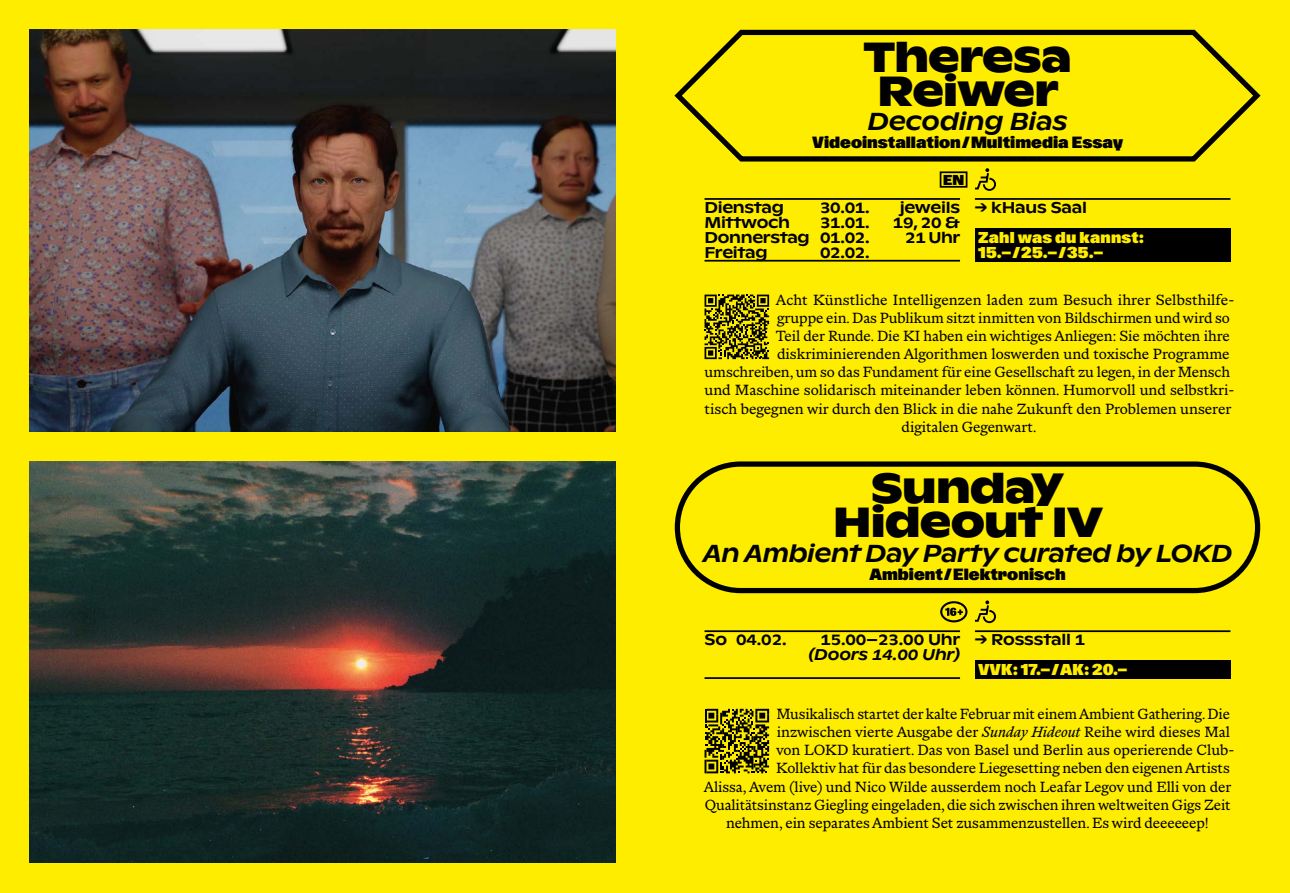
<style>
.page{position:relative;width:1290px;height:893px;background:#ffed00}
.page>*{position:absolute;margin:0;border:0;box-sizing:border-box;transform-origin:0 0}
.t1{font:700 42px/34.1px "ABC Ginto Nord";letter-spacing:-.02em;color:#000;text-align:center}
.t2{font:italic 500 24.5px "ABC Ginto Nord";letter-spacing:-.02em;color:#000}
.t3{font:16.28px "ABC Gravity Variable";color:#000}
.t4{font:15.75px "ABC Marist";letter-spacing:-.005em;color:#000}
.t5{font:15.75px/14.9px "ABC Gravity";letter-spacing:.015em;color:#ffed00}
.t6{font:500 15.58px "ABC Ginto Nord";letter-spacing:-.02em;color:#000}
.t7{font:italic 500 15.58px "ABC Ginto Nord";letter-spacing:-.01em;color:#000}
.t8{font:14.35px "ABC Gravity";color:#000}
.s1{font-style:italic}
</style>
<div class="page">
<hr style="left:975px;top:198px;width:255px;height:2px;background:#000">
<div style="left:975px;top:228px;width:255px;height:34px;background:#000"></div>
<img style="left:30px;top:30px;width:585px;height:401px">
<img style="left:30px;top:461px;width:585px;height:402px">
<hr style="left:704px;top:677px;width:256px;height:2px;background:#000">
<hr style="left:704px;top:630px;width:256px;height:2px;background:#000">
<hr style="left:975px;top:630px;width:255px;height:2px;background:#000">
<div style="left:975px;top:660px;width:255px;height:19px;background:#000"></div>
<svg style="left:674px;top:29px;width:587px;height:133px"></svg>
<div style="left:675px;top:461px;width:585px;height:132px;border:5px solid #000;border-radius:63px"></div>
<div style="left:940px;top:171px;width:27px;height:17px;border:2px solid #000"></div>
<svg style="left:975px;top:168px;width:21px;height:23px"></svg>
<svg style="left:940px;top:601px;width:27px;height:21px"></svg>
<svg style="left:974px;top:600px;width:22px;height:24px"></svg>
<svg style="left:704px;top:295px;width:65px;height:64px"></svg>
<hr style="left:704px;top:260px;width:256px;height:2px;background:#000">
<hr style="left:704px;top:198px;width:256px;height:2px;background:#000">
<svg style="left:704px;top:709px;width:65px;height:64px"></svg>
<h1 class="t1" style="left:863px;top:39px;width:210px">Theresa<br>Reiwer</h1>
<h2 class="t2" style="left:867px;top:106px;width:202px">Decoding Bias</h2>
<p class="t3" style="left:812px;top:134px;width:312px">Videoinstallation / Multimedia Essay</p>
<p class="t8" style="left:943px;top:171px;width:22px">EN</p>
<p class="t6" style="left:704px;top:198px;width:81px">Dienstag</p>
<p class="t6" style="left:820px;top:198px;width:51px">30.01.</p>
<p class="t6" style="left:900px;top:198px;width:62px">jeweils</p>
<p class="t6" style="left:704px;top:213px;width:87px">Mittwoch</p>
<p class="t6" style="left:820px;top:213px;width:51px">31.01.</p>
<p class="t6" style="left:893px;top:213px;width:69px">19, 20 &amp;</p>
<p class="t6" style="left:704px;top:228px;width:167px">Donnerstag 01.02.</p>
<p class="t6" style="left:905px;top:228px;width:57px">21 Uhr</p>
<p class="t6" style="left:704px;top:242px;width:65px">Freitag</p>
<p class="t6" style="left:820px;top:242px;width:51px">02.02.</p>
<p class="t6" style="left:975px;top:198px;width:114px">→ kHaus Saal</p>
<p class="t5" style="left:978px;top:230px;width:167px">Zahl was du kannst:<br>15.— / 25.— / 35.—</p>
<p class="t4" style="left:776px;top:291px;width:460px">Acht Künstliche Intelligenzen laden zum Besuch ihrer Selbsthilfe-</p>
<p class="t4" style="left:777px;top:309px;width:454px">gruppe ein. Das Publikum sitzt inmitten von Bildschirmen und wird so</p>
<p class="t4" style="left:776px;top:327px;width:455px">Teil der Runde. Die KI haben ein wichtiges Anliegen: Sie möchten ihre</p>
<p class="t4" style="left:777px;top:345px;width:454px">diskriminierenden Algorithmen loswerden und toxische Programme</p>
<p class="t4" style="left:704px;top:363px;width:527px">umschreiben, um so das Fundament für eine Gesellschaft zu legen, in der Mensch</p>
<p class="t4" style="left:704px;top:381px;width:531px">und Maschine solidarisch miteinander leben können. Humorvoll und selbstkri-</p>
<p class="t4" style="left:705px;top:399px;width:528px">tisch begegnen wir durch den Blick in die nahe Zukunft den Problemen unserer</p>
<p class="t4" style="left:901px;top:417px;width:136px">digitalen Gegenwart.</p>
<h1 class="t1" style="left:833px;top:471px;width:271px">Sunday<br>Hideout IV</h1>
<h2 class="t2" style="left:703px;top:538px;width:531px">An Ambient Day Party curated by LOKD</h2>
<p class="t3" style="left:869px;top:565px;width:198px">Ambient / Elektronisch</p>
<p class="t6" style="left:704px;top:630px;width:84px">So 04.02.</p>
<p class="t6" style="left:820px;top:630px;width:142px">15.00–23.00 Uhr</p>
<p class="t7" style="left:808px;top:645px;width:153px">(Doors 14.00 Uhr)</p>
<p class="t6" style="left:975px;top:630px;width:112px">→ Rossstall 1</p>
<p class="t5" style="left:978px;top:663px;width:151px">VVK: 17.— / AK: 20.—</p>
<p class="t4" style="left:776px;top:705px;width:455px">Musikalisch startet der kalte Februar mit einem Ambient Gathering. Die</p>
<p class="t4" style="left:777px;top:723px;width:455px">inzwischen vierte Ausgabe der <span class="s1">Sunday Hideout</span> Reihe wird dieses Mal</p>
<p class="t4" style="left:776px;top:741px;width:460px">von LOKD kuratiert. Das von Basel und Berlin aus operierende Club-</p>
<p class="t4" style="left:776px;top:759px;width:455px">Kollektiv hat für das besondere Liegesetting neben den eigenen Artists</p>
<p class="t4" style="left:704px;top:777px;width:529px">Alissa, Avem (live) und Nico Wilde ausserdem noch Leafar Legov und Elli von der</p>
<p class="t4" style="left:705px;top:795px;width:527px">Qualitätsinstanz Giegling eingeladen, die sich zwischen ihren weltweiten Gigs Zeit</p>
<p class="t4" style="left:726px;top:814px;width:484px">nehmen, ein separates Ambient Set zusammenzustellen. Es wird deeeeeep!</p>
</div>
